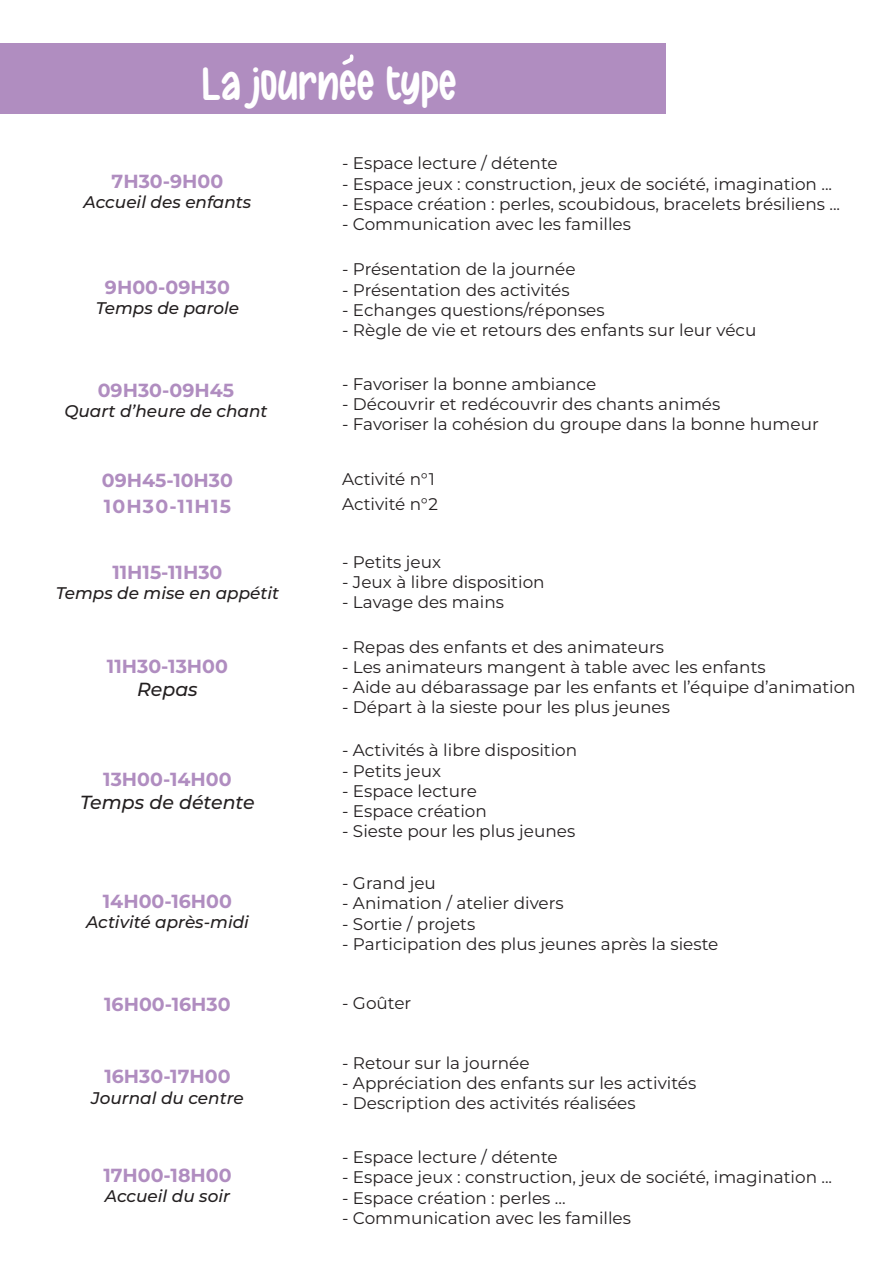
<style>
.page{position:relative;width:893px;height:1263px;background:#fff}
.page>*{position:absolute;margin:0;border:0;box-sizing:border-box;transform-origin:0 0}
.t1{font:46.5px "Dashing Unicorn";color:#fff}
.t2{font:700 18.9px "Montserrat";color:#b08dc0}
.t3{font:700 18.9px/26.4px "Montserrat";letter-spacing:.03em;color:#b08dc0}
.t4{font:italic 500 18.9px "Montserrat";color:#231f20}
.t5{font:16.8px/25.3px "Montserrat";color:#231f20}
.t6{font:italic 500 16.8px "Montserrat";color:#231f20}
</style>
<div class="page">
<div style="left:0;top:43px;width:665px;height:71px;background:#b08dc0"></div>
<h1 class="t1" style="left:202px;top:61px;width:256px">La journee type</h1>
<p class="t2" style="left:112px;top:167px;width:113px">7H30-9H00</p>
<p class="t6" style="left:84px;top:190px;width:169px">Accueil des enfants</p>
<p class="t2" style="left:105px;top:273px;width:126px">9H00-09H30</p>
<p class="t6" style="left:96px;top:296px;width:145px">Temps de parole</p>
<p class="t2" style="left:98px;top:377px;width:138px">09H30-09H45</p>
<p class="t6" style="left:64px;top:400px;width:205px">Quart d’heure de chant</p>
<p class="t5" style="left:342px;top:150px;width:217px">- Espace lecture / détente</p>
<p class="t5" style="left:342px;top:170px;width:492px">- Espace jeux : construction, jeux de société, imagination ...</p>
<p class="t5" style="left:342px;top:191px;width:499px">- Espace création : perles, scoubidous, bracelets brésiliens ...</p>
<p class="t5" style="left:342px;top:211px;width:290px">- Communication avec les familles</p>
<p class="t5" style="left:342px;top:256px;width:235px">- Présentation de la journée</p>
<p class="t5" style="left:342px;top:276px;width:229px">- Présentation des activités</p>
<p class="t5" style="left:342px;top:297px;width:264px">- Echanges questions/réponses</p>
<p class="t5" style="left:342px;top:317px;width:416px">- Règle de vie et retours des enfants sur leur vécu</p>
<p class="t5" style="left:342px;top:370px;width:256px">- Favoriser la bonne ambiance</p>
<p class="t5" style="left:342px;top:391px;width:380px">- Découvrir et redécouvrir des chants animés</p>
<p class="t5" style="left:342px;top:411px;width:478px">- Favoriser la cohésion du groupe dans la bonne humeur</p>
<p class="t3" style="left:102px;top:466px;width:133px">09H45-10H30<br>10H30-11H15</p>
<p class="t5" style="left:342px;top:466px;width:97px">Activité n°1<br>Activité n°2</p>
<p class="t2" style="left:112px;top:558px;width:112px">11H15-11H30</p>
<p class="t6" style="left:56px;top:581px;width:225px">Temps de mise en appétit</p>
<p class="t2" style="left:107px;top:653px;width:122px">11H30-13H00</p>
<p class="t4" style="left:137px;top:676px;width:62px">Repas</p>
<p class="t2" style="left:103px;top:766px;width:130px">13H00-14H00</p>
<p class="t4" style="left:80px;top:789px;width:176px">Temps de détente</p>
<p class="t2" style="left:103px;top:887px;width:131px">14H00-16H00</p>
<p class="t6" style="left:86px;top:910px;width:164px">Activité après-midi</p>
<p class="t5" style="left:342px;top:549px;width:100px">- Petits jeux</p>
<p class="t5" style="left:342px;top:569px;width:204px">- Jeux à libre disposition</p>
<p class="t5" style="left:342px;top:589px;width:163px">- Lavage des mains</p>
<p class="t5" style="left:342px;top:633px;width:323px">- Repas des enfants et des animateurs</p>
<p class="t5" style="left:342px;top:654px;width:425px">- Les animateurs mangent à table avec les enfants</p>
<p class="t5" style="left:342px;top:674px;width:515px">- Aide au débarassage par les enfants et l’équipe d’animation</p>
<p class="t5" style="left:342px;top:694px;width:329px">- Départ à la sieste pour les plus jeunes</p>
<p class="t5" style="left:342px;top:737px;width:237px">- Activités à libre disposition</p>
<p class="t5" style="left:342px;top:757px;width:100px">- Petits jeux</p>
<p class="t5" style="left:342px;top:778px;width:136px">- Espace lecture</p>
<p class="t5" style="left:342px;top:798px;width:146px">- Espace création</p>
<p class="t5" style="left:342px;top:818px;width:235px">- Sieste pour les plus jeunes</p>
<p class="t5" style="left:342px;top:870px;width:95px">- Grand jeu</p>
<p class="t5" style="left:342px;top:890px;width:223px">- Animation / atelier divers</p>
<p class="t5" style="left:342px;top:910px;width:135px">- Sortie / projets</p>
<p class="t5" style="left:342px;top:930px;width:378px">- Participation des plus jeunes après la sieste</p>
<p class="t2" style="left:104px;top:991px;width:128px">16H00-16H30</p>
<p class="t5" style="left:342px;top:990px;width:71px">- Goûter</p>
<p class="t2" style="left:104px;top:1063px;width:128px">16H30-17H00</p>
<p class="t6" style="left:91px;top:1086px;width:154px">Journal du centre</p>
<p class="t2" style="left:103px;top:1161px;width:130px">17H00-18H00</p>
<p class="t6" style="left:105px;top:1184px;width:127px">Accueil du soir</p>
<p class="t5" style="left:342px;top:1049px;width:189px">- Retour sur la journée</p>
<p class="t5" style="left:342px;top:1070px;width:356px">- Appréciation des enfants sur les activités</p>
<p class="t5" style="left:342px;top:1090px;width:295px">- Description des activités réalisées</p>
<p class="t5" style="left:342px;top:1144px;width:217px">- Espace lecture / détente</p>
<p class="t5" style="left:342px;top:1164px;width:492px">- Espace jeux : construction, jeux de société, imagination ...</p>
<p class="t5" style="left:342px;top:1184px;width:225px">- Espace création : perles ...</p>
<p class="t5" style="left:342px;top:1204px;width:290px">- Communication avec les familles</p>
</div>
